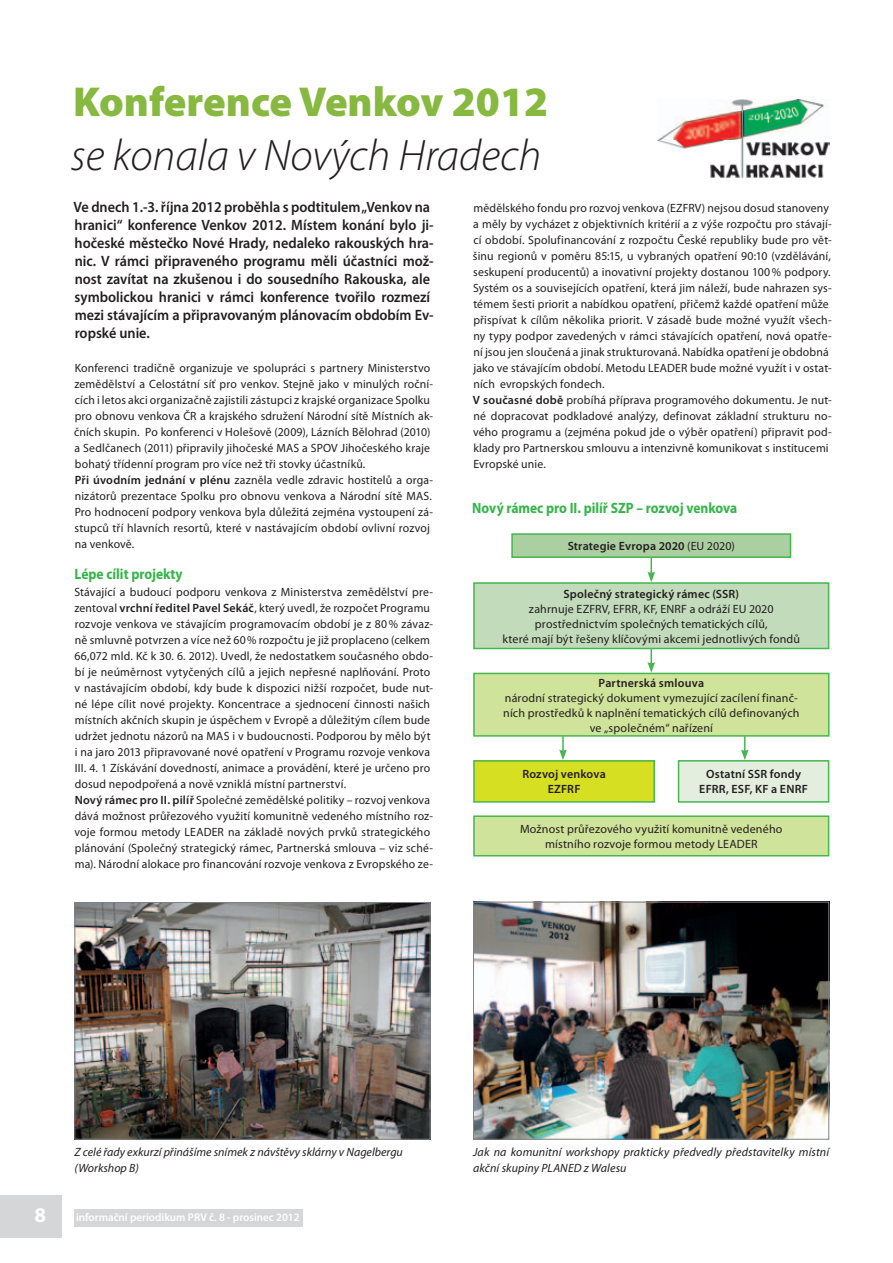
<style>
.page{position:relative;width:893px;height:1263px;background:#fff}
.page>*{position:absolute;margin:0;border:0;box-sizing:border-box;transform-origin:0 0}
.t1{font:italic 300 44.25px "Myriad Pro";color:#231f20}
.t2{font:900 42px "Myriad Pro";color:#87b83f}
.t3{font:700 21px "Myriad Pro";color:#fff}
.t4{font:600 15px/18px "Myriad Pro";color:#231f20;scale:.95 1}
.t5{font:700 15px "Myriad Pro";color:#35b44a;scale:.9 1}
.t6{font:12px/16px "Myriad Pro";letter-spacing:.015em;color:#231f20}
.t7{font:italic 12px/16px "Myriad Pro";color:#231f20}
.t8{font:600 12px/15px "Myriad Pro";letter-spacing:.015em;color:#231f20;text-align:center}
.t9{font:600 11.25px "Myriad Pro";color:#fff}
.s1{font-weight:600}
.s2{font-weight:400}
</style>
<div class="page">
<div style="left:74px;top:1209px;width:229px;height:17px;background:#d5d6d8"></div>
<div style="left:0;top:1195px;width:62px;height:43px;background:#d5d6d8"></div>
<img style="left:658px;top:100px;width:171px;height:78px">
<img style="left:76px;top:904px;width:353px;height:234px">
<div style="left:74px;top:902px;width:357px;height:238px;border:1px solid #808285"></div>
<img style="left:475px;top:904px;width:352px;height:234px">
<div style="left:473px;top:902px;width:356px;height:238px;border:1px solid #808285"></div>
<div style="left:512px;top:534px;width:278px;height:23px;background:#abcfa1"></div>
<div style="left:511px;top:533px;width:280px;height:25px;border:2px solid #45b74e"></div>
<div style="left:474px;top:583px;width:355px;height:65px;background:#c2dcbb"></div>
<div style="left:473px;top:582px;width:356px;height:67px;border:2px solid #45b74e"></div>
<div style="left:474px;top:761px;width:180px;height:41px;background:#d6df21"></div>
<div style="left:473px;top:760px;width:182px;height:43px;border:2px solid #45b74e"></div>
<div style="left:678px;top:761px;width:151px;height:41px;background:#e3eedf"></div>
<div style="left:678px;top:760px;width:151px;height:43px;border:2px solid #45b74e"></div>
<div style="left:474px;top:673px;width:355px;height:63px;background:#d0e39a"></div>
<div style="left:473px;top:673px;width:356px;height:64px;border:2px solid #45b74e"></div>
<div style="left:474px;top:816px;width:355px;height:40px;background:#d0e39a"></div>
<div style="left:473px;top:815px;width:356px;height:41px;border:2px solid #45b74e"></div>
<svg style="left:647px;top:558px;width:8px;height:24px"></svg>
<svg style="left:647px;top:648px;width:8px;height:25px"></svg>
<svg style="left:559px;top:736px;width:8px;height:24px"></svg>
<svg style="left:741px;top:736px;width:8px;height:24px"></svg>
<h2 class="t2" style="left:73px;top:74px;width:477px">Konference Venkov 2012</h2>
<h1 class="t1" style="left:71px;top:128px;width:472px">se konala v Nových Hradech</h1>
<p class="t4" style="left:74px;top:198px;width:381px">Ve dnech 1.-3. října 2012 proběhla s podtitulem „Venkov na hranici“ konference Venkov 2012. Místem konání bylo ji&shy;hočeské městečko Nové Hrady, nedaleko rakouských hra&shy;nic. V rámci připraveného programu měli účastníci mož&shy;nost zavítat na zkušenou i do sousedního Rakouska, ale symbolickou hranici v rámci konference tvořilo rozmezí mezi stávajícím a připravovaným plánovacím obdobím Ev&shy;ropské unie.</p>
<p class="t6" style="left:74px;top:360px;width:361px">Konferenci tradičně organizuje ve spolupráci s partnery Ministerstvo zemědělství a Celostátní síť pro venkov. Stejně jako v minulých roční&shy;cích i letos akci organizačně zajistili zástupci z krajské organizace Spolku pro obnovu venkova ČR a krajského sdružení Národní sítě Místních ak&shy;čních skupin. Po konferenci v Holešově (2009), Lázních Bělohrad (2010) a Sedlčanech (2011) připravily jihočeské MAS a SPOV Jihočeského kraje bohatý třídenní program pro více než tři stovky účastníků.<br><span class="s1">Při úvodním jednání v plénu</span> zazněla vedle zdravic hostitelů a orga&shy;nizátorů prezentace Spolku pro obnovu venkova a Národní sítě MAS.<br>Pro hodnocení podpory venkova byla důležitá zejména vystoupení zá&shy;stupců tří hlavních resortů, které v nastávajícím období ovlivní rozvoj na venkově.</p>
<p class="t5" style="left:75px;top:564px;width:122px">Lépe cílit projekty</p>
<p class="t6" style="left:74px;top:584px;width:360px">Stávající a budoucí podporu venkova z Ministerstva zemědělství pre&shy;zentoval <span class="s1">vrchní ředitel Pavel Sekáč</span>, který uvedl, že rozpočet Programu rozvoje venkova ve stávajícím programovacím období je z 80 % závaz&shy;ně smluvně potvrzen a více než 60 % rozpočtu je již proplaceno (celkem 66,072 mld. Kč k 30. 6. 2012). Uvedl, že nedostatkem současného obdo&shy;bí je neúměrnost vytyčených cílů a jejich nepřesné naplňování. Proto v nastávajícím období, kdy bude k dispozici nižší rozpočet, bude nut&shy;né lépe cílit nové projekty. Koncentrace a sjednocení činnosti našich místních akčních skupin je úspěchem v Evropě a důležitým cílem bude udržet jednotu názorů na MAS i v budoucnosti. Podporou by mělo být i na jaro 2013 připravované nové opatření v Programu rozvoje venkova III. 4. 1 Získávání dovedností, animace a provádění, které je určeno pro dosud nepodpořená a nově vzniklá místní partnerství.<br><span class="s1">Nový rámec pro II. pilíř</span> Společné zemědělské politiky – rozvoj venkova dává možnost průřezového využití komunitně vedeného místního roz&shy;voje formou metody LEADER na základě nových prvků strategického plánování (Společný strategický rámec, Partnerská smlouva – viz sché&shy;ma). Národní alokace pro financování rozvoje venkova z Evropského ze-</p>
<p class="t6" style="left:473px;top:200px;width:360px">mědělského fondu pro rozvoj venkova (EZFRV) nejsou dosud stanoveny a měly by vycházet z objektivních kritérií a z výše rozpočtu pro stávají&shy;cí období. Spolufinancování z rozpočtu České republiky bude pro vět&shy;šinu regionů v poměru 85:15, u vybraných opatření 90:10 (vzdělávání, seskupení producentů) a inovativní projekty dostanou 100 % podpory.<br>Systém os a souvisejících opatření, která jim náleží, bude nahrazen sys&shy;témem šesti priorit a nabídkou opatření, přičemž každé opatření může přispívat k cílům několika priorit. V zásadě bude možné využít všech&shy;ny typy podpor zavedených v rámci stávajících opatření, nová opatře&shy;ní jsou jen sloučená a jinak strukturovaná. Nabídka opatření je obdobná jako ve stávajícím období. Metodu LEADER bude možné využít i v ostat&shy;ních evropských fondech.<br><span class="s1">V současné době</span> probíhá příprava programového dokumentu. Je nut&shy;né dopracovat podkladové analýzy, definovat základní strukturu no&shy;vého programu a (zejména pokud jde o výběr opatření) připravit pod&shy;klady pro Partnerskou smlouvu a intenzivně komunikovat s institucemi Evropské unie.</p>
<p class="t5" style="left:472px;top:498px;width:296px">Nový rámec pro II. pilíř SZP – rozvoj venkova</p>
<p class="t8" style="left:568px;top:538px;width:169px">Strategie Evropa 2020 <span class="s2">(EU 2020)</span></p>
<p class="t8" style="left:563px;top:586px;width:177px">Společný strategický rámec (SSR)</p>
<p class="t6" style="left:502px;top:601px;width:299px;line-height:15px;text-align:center">zahrnuje EZFRV, EFRR, KF, ENRF a odráží EU 2020 prostřednictvím společných tematických cílů,<br>které mají být řešeny klíčovými akcemi jednotlivých fondů</p>
<p class="t8" style="left:599px;top:675px;width:107px">Partnerská smlouva</p>
<p class="t6" style="left:503px;top:690px;width:298px;line-height:15px;text-align:center">národní strategický dokument vymezující zacílení finanč&shy;ních prostředků k naplnění tematických cílů definovaných ve „společném“ nařízení</p>
<p class="t8" style="left:522px;top:766px;width:85px">Rozvoj venkova<br>EZFRF</p>
<p class="t8" style="left:699px;top:766px;width:110px">Ostatní SSR fondy<br>EFRR, ESF, KF a ENRF</p>
<p class="t6" style="left:520px;top:821px;width:264px;line-height:15px;text-align:center">Možnost průřezového využití komunitně vedeného místního rozvoje formou metody LEADER</p>
<p class="t7" style="left:74px;top:1143px;width:330px">Z celé řady exkurzí přinášíme snímek z návštěvy sklárny v Nagelbergu (Workshop B)</p>
<p class="t7" style="left:473px;top:1143px;width:358px">Jak na komunitní workshopy prakticky předvedly představitelky místní akční skupiny PLANED z Walesu</p>
<h3 class="t3" style="left:34px;top:1201px;width:13px">8</h3>
<p class="t9" style="left:76px;top:1210px;width:225px">informační periodikum PRV č. 8 - prosinec 2012</p>
</div>
